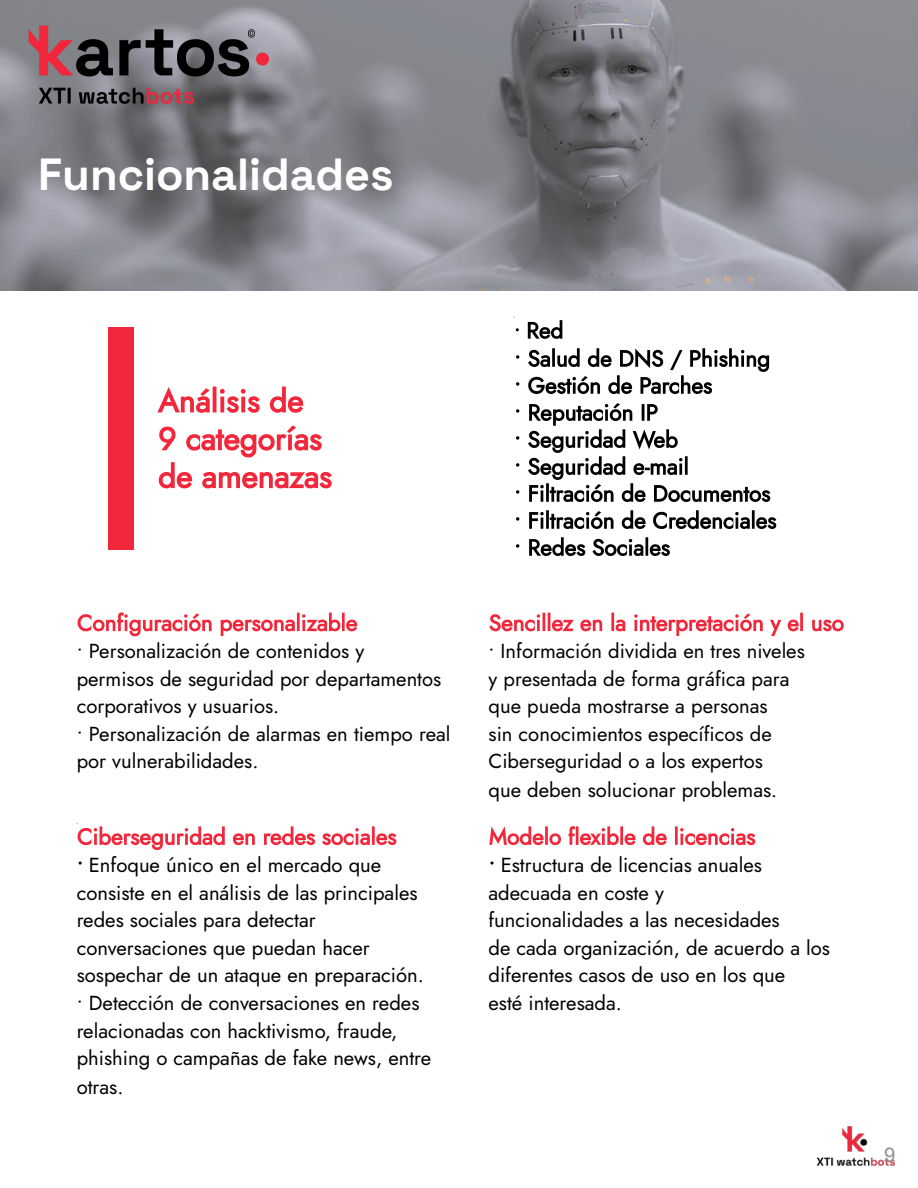
<style>
.page{position:relative;width:918px;height:1188px;background:#fff}
.page>*{position:absolute;margin:0;border:0;box-sizing:border-box;transform-origin:0 0}
.t1{font:700 45px "Space Grotesk";color:#fff}
.t2{font:20.25px/27.6px "Jost";color:#000}
.t3{font:20.25px "Arial";color:#8f8f8f}
.s1{color:rgb(0 0 0/0)}
</style>
<div class="page">
<img style="left:0;top:0;width:918px;height:290px">
<svg style="left:528px;top:320px;width:34px;height:19px"></svg>
<svg style="left:516px;top:348px;width:253px;height:46px"></svg>
<svg style="left:516px;top:403px;width:254px;height:99px"></svg>
<svg style="left:516px;top:510px;width:260px;height:19px"></svg>
<svg style="left:516px;top:537px;width:154px;height:19px"></svg>
<img style="left:0;top:0;width:317px;height:174px">
<svg style="left:157px;top:387px;width:146px;height:26px"></svg>
<svg style="left:159px;top:425px;width:173px;height:63px"></svg>
<div style="left:108px;top:327px;width:26px;height:223px;background:#f2273b"></div>
<img style="left:816px;top:1126px;width:79px;height:40px">
<svg style="left:489px;top:613px;width:274px;height:23px"></svg>
<svg style="left:770px;top:613px;width:74px;height:23px"></svg>
<svg style="left:489px;top:826px;width:266px;height:19px"></svg>
<svg style="left:78px;top:612px;width:279px;height:24px"></svg>
<svg style="left:78px;top:826px;width:318px;height:24px"></svg>
<h1 class="t1" style="left:38px;top:148px;width:357px">Funcionalidades</h1>
<p class="t2" style="left:77px;top:637px;width:366px">• Personalización de contenidos y permisos de seguridad por departamentos corporativos y usuarios.</p>
<p class="t2" style="left:77px;top:721px;width:375px;line-height:27px">• Personalización de alarmas en tiempo real por vulnerabilidades.</p>
<p class="t2" style="left:77px;top:851px;width:349px"><span class="s1">•</span> Enfoque único en el mercado que consiste en el análisis de las principales redes sociales para detectar conversaciones que puedan hacer sospechar de un ataque en preparación.</p>
<p class="t2" style="left:77px;top:989px;width:356px">• Detección de conversaciones en redes relacionadas con hacktivismo, fraude, phishing o campañas de fake news, entre otras.</p>
<p class="t2" style="left:489px;top:637px;width:318px">• Información dividida en tres niveles y presentada de forma gráfica para que pueda mostrarse a personas<br>sin conocimientos específicos de Ciberseguridad o a los expertos<br>que deben solucionar problemas.</p>
<p class="t2" style="left:489px;top:851px;width:343px"><span class="s1">•</span> Estructura de licencias anuales adecuada en coste y<br>funcionalidades a las necesidades<br>de cada organización, de acuerdo a los diferentes casos de uso en los que<br>esté interesada.</p>
<p class="t3" style="left:884px;top:1144px;width:13px">9</p>
</div>
